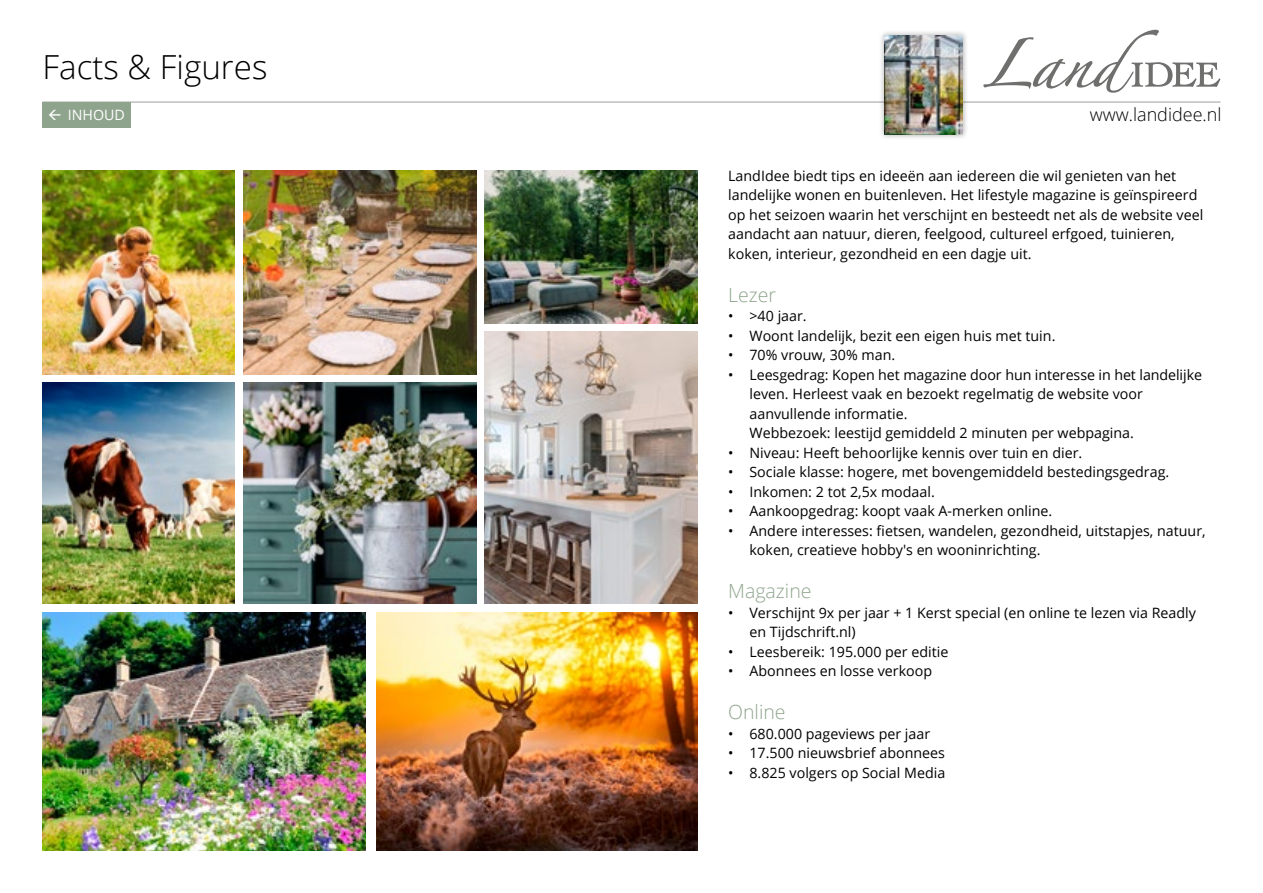
<style>
.page{position:relative;width:1263px;height:893px;background:#fff}
.page>*{position:absolute;margin:0;border:0;box-sizing:border-box;transform-origin:0 0}
.t1{font:300 33.15px "Open Sans";color:#000}
.t2{font:300 19.5px "Open Sans";color:#8fa48d}
.t3{font:300 18px "Open Sans";color:#000}
.t4{font:14.25px/19.5px "Open Sans";color:#000}
.t5{font:14.25px "Open Sans";color:#fff}
</style>
<div class="page">
<hr style="left:43px;top:102px;width:1177px;height:1px;background:#9c9d9d">
<svg style="left:983px;top:30px;width:237px;height:63px"></svg>
<div style="left:878px;top:29px;width:90px;height:111px;background:#000;opacity:.31"></div>
<img style="left:884px;top:35px;width:79px;height:100px">
<img style="left:485px;top:170px;width:212px;height:153px">
<img style="left:43px;top:170px;width:192px;height:204px">
<img style="left:43px;top:383px;width:192px;height:220px">
<img style="left:243px;top:170px;width:233px;height:204px">
<img style="left:243px;top:383px;width:233px;height:221px">
<img style="left:43px;top:612px;width:323px;height:238px">
<div style="left:43px;top:102px;width:88px;height:26px;background:#8fa48d"></div>
<img style="left:485px;top:332px;width:212px;height:272px">
<img style="left:376px;top:612px;width:321px;height:238px">
<h1 class="t1" style="left:43px;top:45px;width:226px">Facts &amp; Figures</h1>
<p class="t5" style="left:68px;top:105px;width:59px">INHOUD</p>
<p class="t3" style="left:1090px;top:102px;width:133px">www.landidee.nl</p>
<p class="t4" style="left:728px;top:166px;width:476px">LandIdee biedt tips en ideeën aan iedereen die wil genieten van het landelijke wonen en buitenleven. Het lifestyle magazine is geïnspireerd op het seizoen waarin het verschijnt en besteedt net als de website veel aandacht aan natuur, dieren, feelgood, cultureel erfgoed, tuinieren, koken, interieur, gezondheid en een dagje uit.</p>
<h2 class="t2" style="left:728px;top:281px;width:49px">Lezer</h2>
<p class="t4" style="left:728px;top:306px;width:80px">• &gt;40 jaar.</p>
<p class="t4" style="left:728px;top:326px;width:329px">• Woont landelijk, bezit een eigen huis met tuin.</p>
<p class="t4" style="left:728px;top:345px;width:169px">• 70% vrouw, 30% man.</p>
<p class="t4" style="left:749px;top:365px;width:454px;text-indent:-21px">• Leesgedrag: Kopen het magazine door hun interesse in het landelijke leven. Herleest vaak en bezoekt regelmatig de website voor aanvullende informatie.<br>Webbezoek: leestijd gemiddeld 2 minuten per webpagina.</p>
<p class="t4" style="left:728px;top:443px;width:356px">• Niveau: Heeft behoorlijke kennis over tuin en dier.</p>
<p class="t4" style="left:728px;top:462px;width:443px">• Sociale klasse: hogere, met bovengemiddeld bestedingsgedrag.</p>
<p class="t4" style="left:728px;top:482px;width:208px">• Inkomen: 2 tot 2,5x modaal.</p>
<p class="t4" style="left:728px;top:501px;width:325px">• Aankoopgedrag: koopt vaak A-merken online.</p>
<p class="t4" style="left:749px;top:521px;width:458px;text-indent:-21px">• Andere interesses: fietsen, wandelen, gezondheid, uitstapjes, natuur, koken, creatieve hobby's en wooninrichting.</p>
<h2 class="t2" style="left:728px;top:578px;width:85px">Magazine</h2>
<p class="t4" style="left:749px;top:602px;width:448px;text-indent:-21px">• Verschijnt 9x per jaar + 1 Kerst special (en online te lezen via Readly en Tijdschrift.nl)</p>
<p class="t4" style="left:728px;top:641px;width:222px">• Leesbereik: 195.000 per editie</p>
<p class="t4" style="left:728px;top:661px;width:205px">• Abonnees en losse verkoop</p>
<h2 class="t2" style="left:728px;top:699px;width:59px">Online</h2>
<p class="t4" style="left:728px;top:723px;width:203px">• 680.000 pageviews per jaar</p>
<p class="t4" style="left:728px;top:743px;width:218px">• 17.500 nieuwsbrief abonnees</p>
<p class="t4" style="left:728px;top:762px;width:219px">• 8.825 volgers op Social Media</p>
</div>
